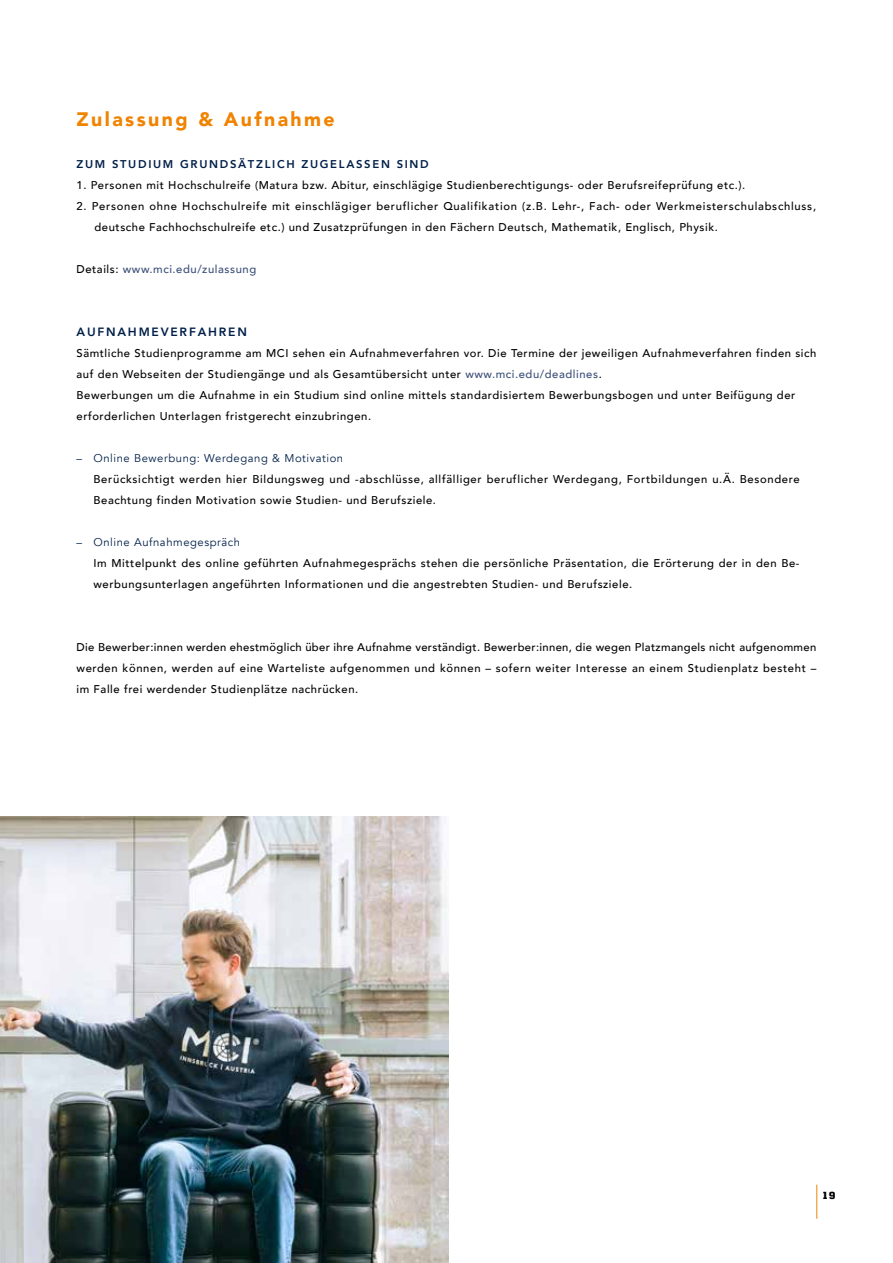
<style>
.page{position:relative;width:893px;height:1263px;background:#fff}
.page>*{position:absolute;margin:0;border:0;box-sizing:border-box;transform-origin:0 0}
.t1{font:900 19.5px "Avenir";letter-spacing:.125em;color:#f08300}
.t2{font:800 12px "Avenir";letter-spacing:.15em;color:#001f49}
.t3{font:500 11.25px/21px "Avenir";letter-spacing:.05em;color:#000}
.t4{font:11.25px "Avenir";letter-spacing:.05em;color:#001f49}
.t5{font:800 11.25px "Avenir";letter-spacing:.15em;color:#001f49}
.t6{font:500 11.25px "Avenir";letter-spacing:.05em;color:#3b4e78}
.t7{font:800 10.2px "MCI Memphis";color:#000}
.s1{color:#000}
.s2{color:#3b4e78}
</style>
<div class="page">
<hr style="left:816px;top:1184px;width:1px;height:35px;background:#f08300">
<img style="left:0;top:816px;width:448px;height:447px">
<h1 class="t1" style="left:77px;top:103px;width:260px">Zulassung &amp; Aufnahme</h1>
<p class="t5" style="left:77px;top:155px;width:354px">ZUM STUDIUM GRUNDSÄTZLICH ZUGELASSEN SIND</p>
<p class="t3" style="left:77px;top:174px;width:670px">1. Personen mit Hochschulreife (Matura bzw. Abitur, einschlägige Studienberechtigungs- oder Berufsreifeprüfung etc.).</p>
<p class="t3" style="left:95px;top:195px;width:723px;text-indent:-18px">2. Personen ohne Hochschulreife mit einschlägiger beruflicher Qualifikation (z.B. Lehr-, Fach- oder Werkmeisterschulabschluss, deutsche Fachhochschulreife etc.) und Zusatzprüfungen in den Fächern Deutsch, Mathematik, Englisch, Physik.</p>
<p class="t6" style="left:77px;top:259px;width:181px"><span class="s1">Details:</span> www.mci.edu/zulassung</p>
<p class="t2" style="left:77px;top:322px;width:172px">AUFNAHMEVERFAHREN</p>
<p class="t3" style="left:77px;top:342px;width:741px">Sämtliche Studienprogramme am MCI sehen ein Aufnahmeverfahren vor. Die Termine der jeweiligen Aufnahmeverfahren finden sich auf den Webseiten der Studiengänge und als Gesamtübersicht unter <span class="s2">www.mci.edu/deadlines</span>.<br>Bewerbungen um die Aufnahme in ein Studium sind online mittels standardisiertem Bewerbungsbogen und unter Beifügung der erforderlichen Unterlagen fristgerecht einzubringen.</p>
<p class="t4" style="left:77px;top:451px;width:268px">– Online Bewerbung: Werdegang &amp; Motivation</p>
<p class="t3" style="left:94px;top:468px;width:708px">Berücksichtigt werden hier Bildungsweg und -abschlüsse, allfälliger beruflicher Werdegang, Fortbildungen u.Ä. Besondere<br>Beachtung finden Motivation sowie Studien- und Berufsziele.</p>
<p class="t4" style="left:77px;top:535px;width:165px">– Online Aufnahmegespräch</p>
<p class="t3" style="left:94px;top:552px;width:707px">Im Mittelpunkt des online geführten Aufnahmegesprächs stehen die persönliche Präsentation, die Erörterung der in den Be&shy;werbungsunterlagen angeführten Informationen und die angestrebten Studien- und Berufsziele.</p>
<p class="t3" style="left:77px;top:636px;width:741px;text-align:justify">Die Bewerber:innen werden ehestmöglich über ihre Aufnahme verständigt. Bewerber:innen, die wegen Platzmangels nicht aufgenommen werden können, werden auf eine Warteliste aufgenommen und können – sofern weiter Interesse an einem Studienplatz besteht – im Falle frei werdender Studienplätze nachrücken.</p>
<p class="t7" style="left:822px;top:1189px;width:15px">19</p>
</div>
